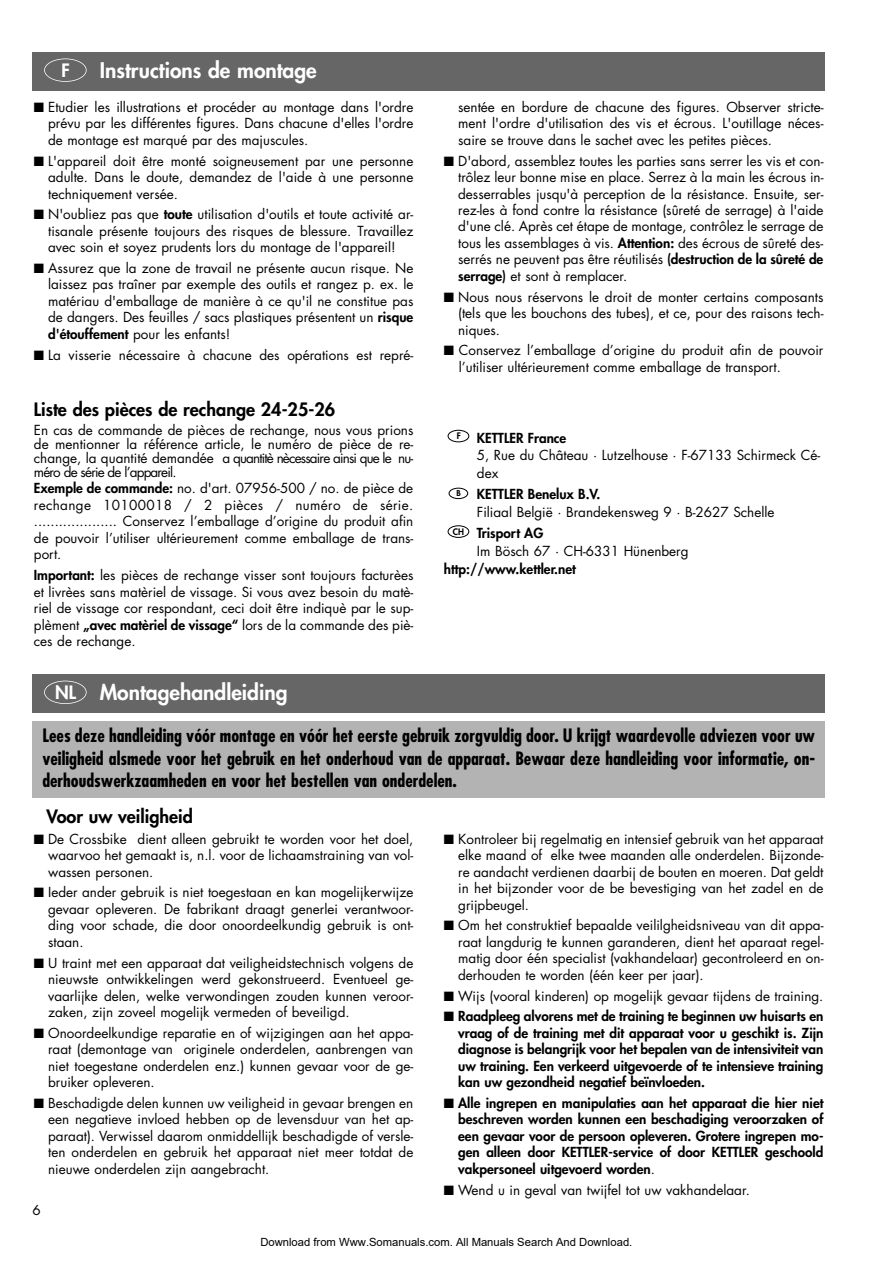
<style>
.page{position:relative;width:893px;height:1263px;background:#fff}
.page>*{position:absolute;margin:0;border:0;box-sizing:border-box;transform-origin:0 0}
.t1{font:800 21px "Futura";color:#fff}
.t2{font:700 condensed 18px/22.8px "Futura";color:#000;text-align:justify}
.t3{font:800 18px "Futura";color:#000}
.t4{font:800 18px "Futura";color:#fff}
.t5{font:13.5px/16.5px "Futura";color:#000;text-align:justify}
.t6{font:800 13.5px/16.5px "Futura";color:#000;text-align:justify}
.t7{font:11.25px "Arial";color:#000}
.t8{font:800 8.85px "Futura";color:#000}
.t9{font:800 7.95px "Futura";color:#000}
.s1{font-weight:800}
.s2{font-size:18px}
.s3{font-weight:400}
</style>
<div class="page">
<div style="left:32px;top:52px;width:792px;height:39px;background:#666"></div>
<div style="left:44px;top:58px;width:43px;height:24px;border:1px solid #fff;border-radius:50%"></div>
<div style="left:447px;top:525px;width:22px;height:13px;border:1px solid #000;border-radius:50%"></div>
<div style="left:448px;top:488px;width:20px;height:11px;border:1px solid #000;border-radius:50%"></div>
<div style="left:447px;top:430px;width:22px;height:12px;border:1px solid #000;border-radius:50%"></div>
<div style="left:32px;top:721px;width:792px;height:77px;background:#b3b3b3"></div>
<div style="left:32px;top:675px;width:792px;height:38px;background:#666"></div>
<div style="left:44px;top:681px;width:43px;height:23px;border:1px solid #fff;border-radius:50%"></div>
<h2 class="t4" style="left:61px;top:61px;width:10px">F</h2>
<h1 class="t1" style="left:100px;top:60px;width:218px">Instructions de montage</h1>
<p class="t5" style="left:48px;top:100px;width:367px;text-indent:-14px">■ Etudier les illustrations et procéder au montage dans l'ordre prévu par les différentes figures. Dans chacune d'elles l'ordre de montage est marqué par des majuscules.</p>
<p class="t5" style="left:48px;top:153px;width:367px;text-indent:-14px">■ L'appareil doit être monté soigneusement par une personne adulte. Dans le doute, demandez de l'aide à une personne techniquement versée.</p>
<p class="t5" style="left:48px;top:207px;width:367px;text-indent:-14px">■ N'oubliez pas que <span class="s1">toute</span> utilisation d'outils et toute activité ar&shy;tisanale présente toujours des risques de blessure. Travaillez avec soin et soyez prudents lors du montage de l'appareil!</p>
<p class="t5" style="left:48px;top:261px;width:367px;text-indent:-14px">■ Assurez que la zone de travail ne présente aucun risque. Ne laissez pas traîner par exemple des outils et rangez p. ex. le matériau d'emballage de manière à ce qu'il ne constitue pas de dangers. Des feuilles / sacs plastiques présentent un <span class="s1">risque d'étouffement</span> pour les enfants!</p>
<p class="t5" style="left:34px;top:348px;width:381px">■ La visserie nécessaire à chacune des opérations est repré-</p>
<h2 class="t3" style="left:34px;top:401px;width:303px">Liste des pièces de rechange 24-25-26</h2>
<p class="t5" style="left:34px;top:424px;width:381px;line-height:14.1px">En cas de commande de pièces de rechange, nous vous prions de mentionner la référence article, le numéro de pièce de re&shy;change, la quantité demandée a quantitè nècessaire ainsi que le nu&shy;méro de série de l’appareil.</p>
<p class="t5" style="left:34px;top:481px;width:381px"><span class="s1">Exemple de commande:</span> no. d'art. 07956-500 / no. de pièce de rechange 10100018 / 2 pièces / numéro de série. .................... Conservez l’emballage d’origine du produit afin de pouvoir l’utiliser ultérieurement comme emballage de trans&shy;port.</p>
<p class="t5" style="left:34px;top:568px;width:381px"><span class="s1">Important:</span> les pièces de rechange visser sont toujours facturèes et livrèes sans matèriel de vissage. Si vous avez besoin du matè&shy;riel de vissage cor respondant, ceci doit être indiquè par le sup&shy;plèment <span class="s1">„avec matèriel de vissage“</span> lors de la commande des piè&shy;ces de rechange.</p>
<h1 class="t1" style="left:55px;top:682px;width:234px"><span class="s2">NL</span> Montagehandleiding</h1>
<p class="t5" style="left:458px;top:100px;width:367px">sentée en bordure de chacune des figures. Observer stricte&shy;ment l'ordre d'utilisation des vis et écrous. L'outillage néces&shy;saire se trouve dans le sachet avec les petites pièces.</p>
<p class="t5" style="left:458px;top:153px;width:367px;text-indent:-14px">■ D'abord, assemblez toutes les parties sans serrer les vis et con&shy;trôlez leur bonne mise en place. Serrez à la main les écrous in&shy;desserrables jusqu'à perception de la résistance. Ensuite, ser&shy;rez-les à fond contre la résistance (sûreté de serrage) à l'aide d'une clé. Après cet étape de montage, contrôlez le serrage de tous les assemblages à vis. <span class="s1">Attention:</span> des écrous de sûreté des&shy;serrés ne peuvent pas être réutilisés <span class="s1">(destruction de la sûreté de serrage)</span> et sont à remplacer.</p>
<p class="t5" style="left:458px;top:290px;width:367px;text-indent:-14px">■ Nous nous réservons le droit de monter certains composants (tels que les bouchons des tubes), et ce, pour des raisons tech&shy;niques.</p>
<p class="t5" style="left:459px;top:343px;width:366px;text-indent:-15px">■ Conservez l’emballage d’origine du produit afin de pouvoir l’utiliser ultérieurement comme emballage de transport.</p>
<p class="t6" style="left:477px;top:430px;width:91px">KETTLER France</p>
<p class="t5" style="left:477px;top:448px;width:345px;line-height:17.7px">5, Rue du Château · Lutzelhouse · F-67133 Schirmeck Cé&shy;dex</p>
<p class="t6" style="left:477px;top:487px;width:125px">KETTLER Benelux B.V.</p>
<p class="t5" style="left:477px;top:505px;width:299px">Filiaal België · Brandekensweg 9 · B-2627 Schelle</p>
<p class="t6" style="left:477px;top:526px;width:68px">Trisport AG</p>
<p class="t5" style="left:477px;top:544px;width:213px">Im Bösch 67 · CH-6331 Hünenberg</p>
<p class="t6" style="left:444px;top:562px;width:133px">http://www.kettler.net</p>
<p class="t8" style="left:456px;top:432px;width:6px">F</p>
<p class="t9" style="left:456px;top:489px;width:6px">B</p>
<p class="t8" style="left:453px;top:527px;width:13px">CH</p>
<p class="t2" style="left:42px;top:725px;width:774px">Lees deze handleiding vóór montage en vóór het eerste gebruik zorgvuldig door. U krijgt waardevolle adviezen voor uw veiligheid alsmede voor het gebruik en het onderhoud van de apparaat. Bewaar deze handleiding voor informatie, on&shy;derhoudswerkzaamheden en voor het bestellen van onderdelen.</p>
<h2 class="t3" style="left:47px;top:808px;width:148px">Voor uw veiligheid</h2>
<p class="t5" style="left:48px;top:832px;width:367px;text-indent:-14px">■ De Crossbike dient alleen gebruikt te worden voor het doel, waarvoo het gemaakt is, n.l. voor de lichaamstraining van vol&shy;wassen personen.</p>
<p class="t5" style="left:48px;top:885px;width:367px;text-indent:-14px">■ Ieder ander gebruik is niet toegestaan en kan mogelijkerwijze gevaar opleveren. De fabrikant draagt generlei verantwoor&shy;ding voor schade, die door onoordeelkundig gebruik is ont&shy;staan.</p>
<p class="t5" style="left:48px;top:956px;width:367px;text-indent:-14px">■ U traint met een apparaat dat veiligheidstechnisch volgens de nieuwste ontwikkelingen werd gekonstrueerd. Eventueel ge&shy;vaarlijke delen, welke verwondingen zouden kunnen veroor&shy;zaken, zijn zoveel mogelijk vermeden of beveiligd.</p>
<p class="t5" style="left:48px;top:1026px;width:367px;text-indent:-14px">■ Onoordeelkundige reparatie en of wijzigingen aan het appa&shy;raat (demontage van originele onderdelen, aanbrengen van niet toegestane onderdelen enz.) kunnen gevaar voor de ge&shy;bruiker opleveren.</p>
<p class="t5" style="left:48px;top:1096px;width:367px;text-indent:-14px">■ Beschadigde delen kunnen uw veiligheid in gevaar brengen en een negatieve invloed hebben op de levensduur van het ap&shy;paraat). Verwissel daarom onmiddellijk beschadigde of versle&shy;ten onderdelen en gebruik het apparaat niet meer totdat de nieuwe onderdelen zijn aangebracht.</p>
<p class="t5" style="left:32px;top:1202px;width:10px">6</p>
<p class="t5" style="left:458px;top:832px;width:367px;text-indent:-14px">■ Kontroleer bij regelmatig en intensief gebruik van het apparaat elke maand of elke twee maanden alle onderdelen. Bijzonde&shy;re aandacht verdienen daarbij de bouten en moeren. Dat geldt in het bijzonder voor de be bevestiging van het zadel en de grijpbeugel.</p>
<p class="t5" style="left:458px;top:918px;width:367px;text-indent:-14px">■ Om het construktief bepaalde veililgheidsniveau van dit appa&shy;raat langdurig te kunnen garanderen, dient het aparaat regel&shy;matig door één specialist (vakhandelaar) gecontroleerd en on&shy;derhouden te worden (één keer per jaar).</p>
<p class="t5" style="left:444px;top:989px;width:381px">■ Wijs (vooral kinderen) op mogelijk gevaar tijdens de training.</p>
<p class="t6" style="left:458px;top:1009px;width:367px;text-indent:-14px">■ Raadpleeg alvorens met de training te beginnen uw huisarts en vraag of de training met dit apparaat voor u geschikt is. Zijn diagnose is belangrijk voor het bepalen van de intensiviteit van uw training. Een verkeerd uitgevoerde of te intensieve training kan uw gezondheid negatief beïnvloeden.</p>
<p class="t6" style="left:458px;top:1096px;width:367px;text-indent:-14px">■ Alle ingrepen en manipulaties aan het apparaat die hier niet beschreven worden kunnen een beschadiging veroorzaken of een gevaar voor de persoon opleveren. Grotere ingrepen mo&shy;gen alleen door KETTLER-service of door KETTLER geschoold vakpersoneel uitgevoerd worden<span class="s3">.</span></p>
<p class="t5" style="left:444px;top:1183px;width:307px">■ Wend u in geval van twijfel tot uw vakhandelaar.</p>
<p class="t7" style="left:260px;top:1235px;width:373px">Download from Www.Somanuals.com. All Manuals Search And Download.</p>
</div>
